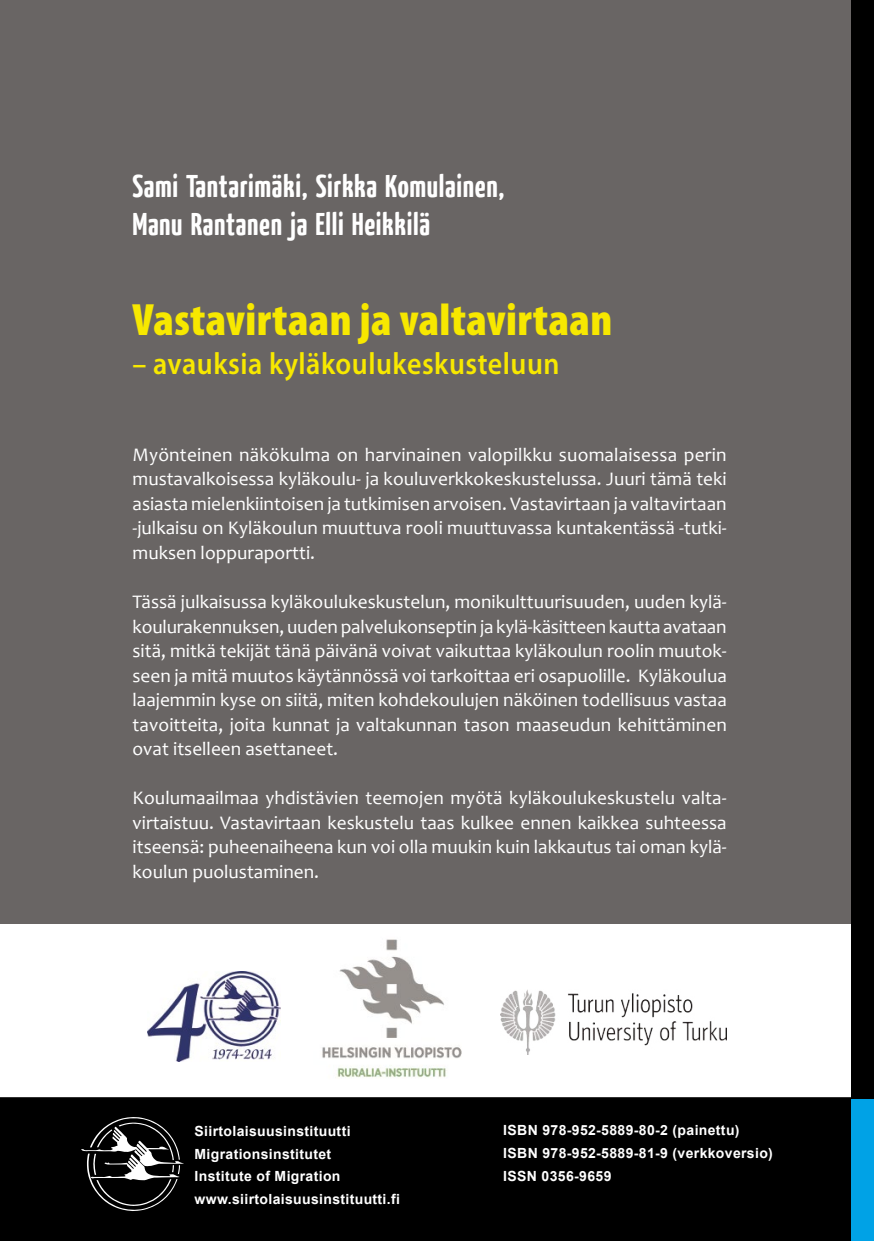
<style>
.page{position:relative;width:874px;height:1241px;background:#fff}
.page>*{position:absolute;margin:0;border:0;box-sizing:border-box;transform-origin:0 0}
.t1{font:900 condensed 45.5px "Myriad Pro";letter-spacing:.01em;color:#f7e800}
.t2{font:700 31.5px/38.5px "Yanone Kaffeesatz";letter-spacing:.02em;color:#fff}
.t3{font:600 30.8px "Myriad Pro";letter-spacing:.02em;color:#f7e800;scale:.91 1}
.t4{font:19.25px/24.5px "Candara";color:#fff;text-align:justify}
.t5{font:700 14px/22.8px "Arial";letter-spacing:.025em;color:#fff}
</style>
<div class="page">
<div style="left:0;top:0;width:873px;height:1110px;background:#696564"></div>
<div style="left:0;top:924px;width:866px;height:164px;background:#fff"></div>
<svg style="left:0;top:1088px;width:850px;height:152px;background:#101010"></svg>
<svg style="left:81px;top:1116px;width:103px;height:94px;background:#2d2d2d"></svg>
<div style="left:850px;top:1088px;width:23px;height:152px;background:#00a2e6"></div>
<div style="left:850px;top:0;width:23px;height:1097px;background:#000"></div>
<img style="left:322px;top:939px;width:140px;height:139px">
<img style="left:500px;top:989px;width:226px;height:65px">
<img style="left:148px;top:971px;width:132px;height:90px">
<h2 class="t2" style="left:132px;top:165px;width:373px">Sami Tantarimäki, Sirkka Komulainen,<br>Manu Rantanen ja Elli Heikkilä</h2>
<h1 class="t1" style="left:132px;top:294px;width:481px">Vastavirtaan ja valtavirtaan</h1>
<h3 class="t3" style="left:132px;top:343px;width:470px">– avauksia kyläkoulukeskusteluun</h3>
<p class="t4" style="left:132px;top:442px;width:595px">Myönteinen näkökulma on harvinainen valopilkku suomalaisessa perin mustavalkoisessa kyläkoulu- ja kouluverkkokeskustelussa. Juuri tämä teki asiasta mielenkiintoisen ja tutkimisen arvoisen. Vastavirtaan ja valtavirtaan -julkaisu on Kyläkoulun muuttuva rooli muuttuvassa kuntakentässä -tutki&shy;muksen loppuraportti.</p>
<p class="t4" style="left:132px;top:589px;width:595px">Tässä julkaisussa kyläkoulukeskustelun, monikulttuurisuuden, uuden kylä&shy;koulurakennuksen, uuden palvelukonseptin ja kylä-käsitteen kautta avataan sitä, mitkä tekijät tänä päivänä voivat vaikuttaa kyläkoulun roolin muutok&shy;seen ja mitä muutos käytännössä voi tarkoittaa eri osapuolille. Kyläkoulua laajemmin kyse on siitä, miten kohdekoulujen näköinen todellisuus vastaa tavoitteita, joita kunnat ja valtakunnan tason maaseudun kehittäminen ovat itselleen asettaneet.</p>
<p class="t4" style="left:132px;top:785px;width:595px">Koulumaailmaa yhdistävien teemojen myötä kyläkoulukeskustelu valta&shy;virtaistuu. Vastavirtaan keskustelu taas kulkee ennen kaikkea suhteessa itseensä: puheenaiheena kun voi olla muukin kuin lakkautus tai oman kylä&shy;koulun puolustaminen.</p>
<p class="t5" style="left:194px;top:1119px;width:207px">Siirtolaisuusinstituutti<br>Migrationsinstitutet<br>Institute of Migration www.siirtolaisuusinstituutti.fi</p>
<p class="t5" style="left:503px;top:1119px;width:271px">ISBN 978-952-5889-80-2 (painettu)<br>ISBN 978-952-5889-81-9 (verkkoversio)<br>ISSN 0356-9659</p>
</div>
